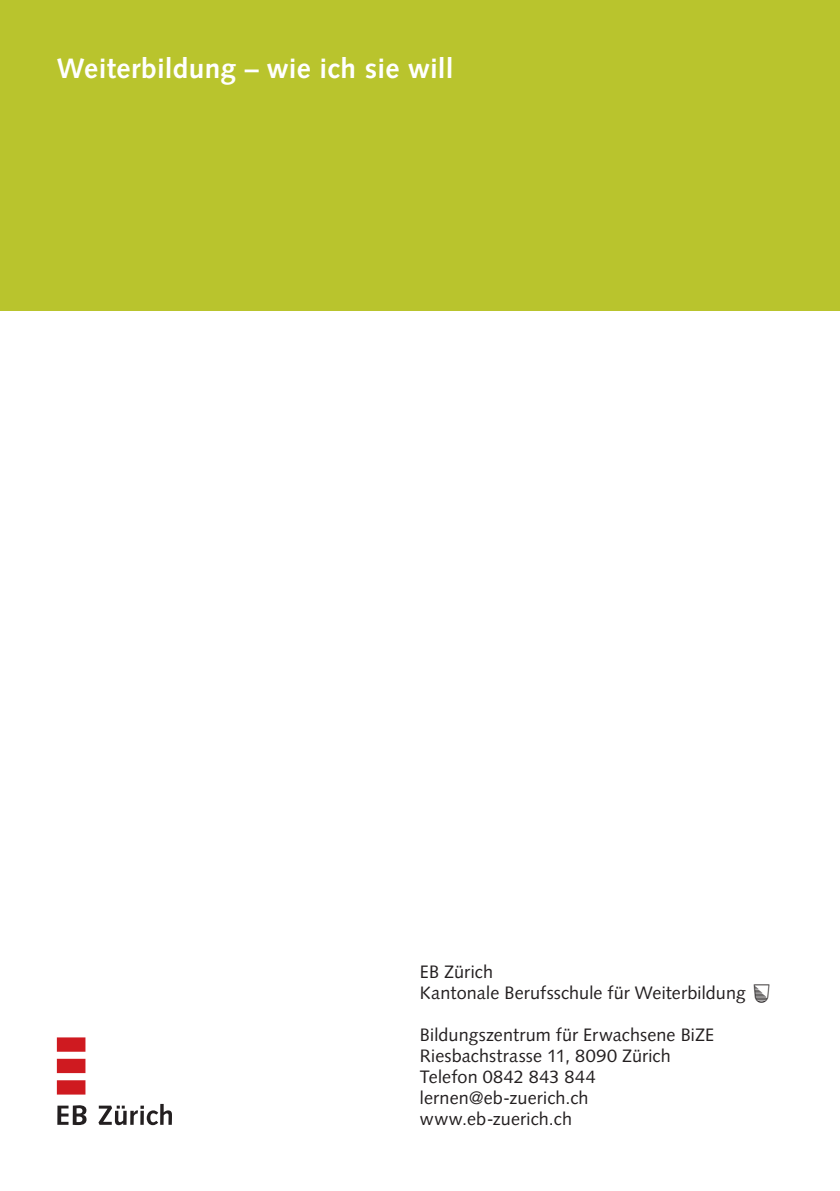
<style>
.page{position:relative;width:840px;height:1191px;background:#fff}
.page>*{position:absolute;margin:0;border:0;box-sizing:border-box;transform-origin:0 0}
.t1{font:120px "Ebtype";color:#cf1a20}
.t2{font:700 28px "Syntax EBLT Std";letter-spacing:.01em;color:#fff}
.t3{font:18px "Syntax EBLT Std";letter-spacing:.01em;color:#231f20}
.s1{color:#231f20}
.s2{font-family:"Ebtype";font-size:19.8px}
</style>
<div class="page">
<div style="left:0;top:0;width:839px;height:311px;background:#b9c42d"></div>
<p class="t2" style="left:57px;top:52px;width:398px">Weiterbildung – wie ich sie will</p>
<p class="t1" style="left:57px;top:1034px;width:120px">P<span class="s1">Q</span></p>
<p class="t3" style="left:420px;top:961px;width:74px">EB Zürich</p>
<p class="t3" style="left:420px;top:982px;width:351px">Kantonale Berufsschule für Weiterbildung <span class="s2">w</span></p>
<p class="t3" style="left:420px;top:1024px;width:295px">Bildungszentrum für Erwachsene BiZE</p>
<p class="t3" style="left:420px;top:1045px;width:252px">Riesbachstrasse 11, 8090 Zürich</p>
<p class="t3" style="left:420px;top:1066px;width:177px">Telefon 0842 843 844</p>
<p class="t3" style="left:420px;top:1087px;width:170px">lernen@eb-zuerich.ch</p>
<p class="t3" style="left:420px;top:1108px;width:153px">www.eb-zuerich.ch</p>
</div>
